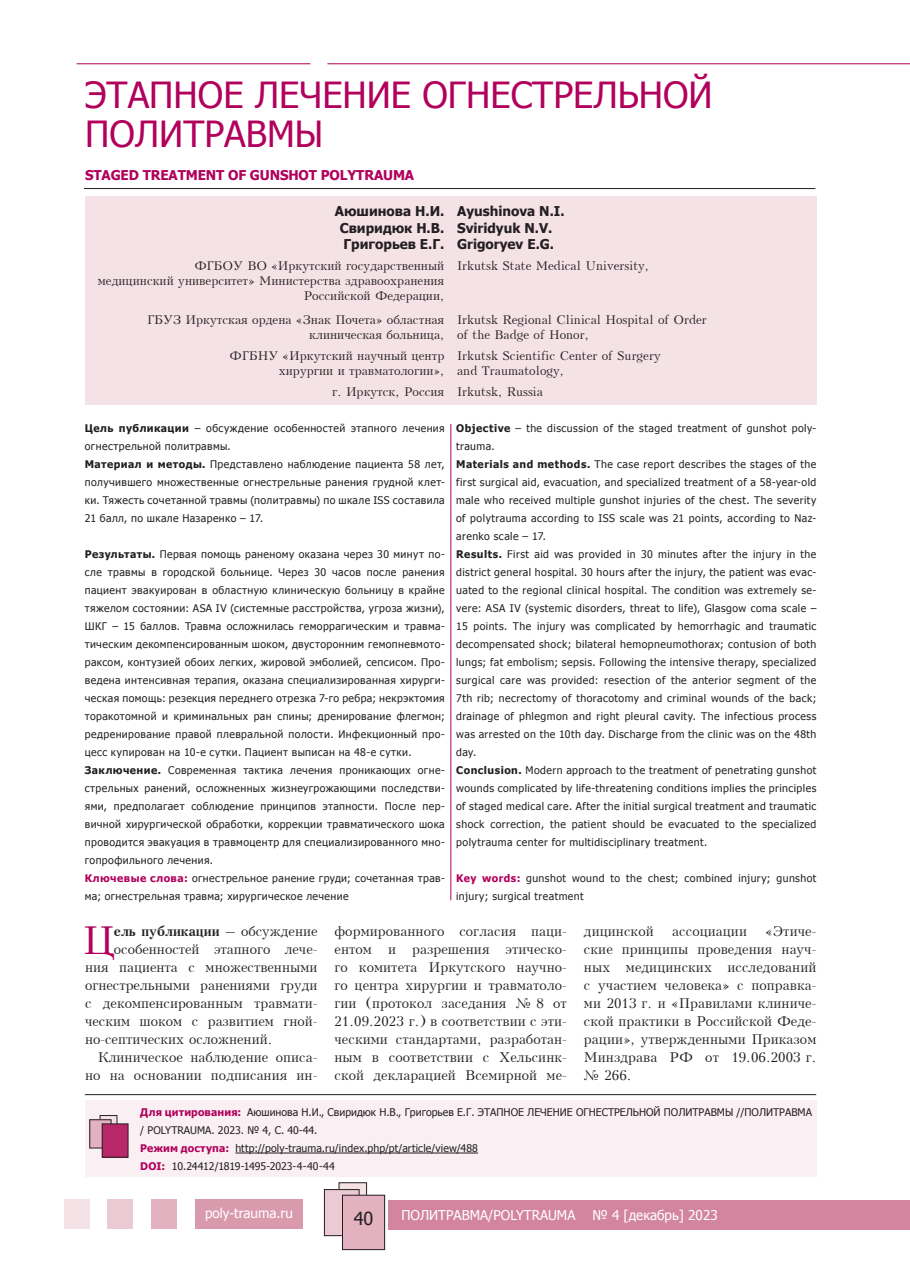
<style>
.page{position:relative;width:910px;height:1280px;background:#fff}
.page>*{position:absolute;margin:0;border:0;box-sizing:border-box;transform-origin:0 0}
.t1{font:38.4px "Kudrashov Plain";color:#b1015c}
.t2{font:36px/39px "Tahoma";color:#b1015c}
.t3{font:18px "Tahoma";color:#231f20}
.t4{font:13.5px/18px "Kudrashov Plain";letter-spacing:.005em;color:#231f20;text-align:justify}
.t5{font:700 13.5px/16.5px "Tahoma";color:#231f20;text-align:justify}
.t6{font:13.5px "Tahoma";color:#fff}
.t7{font:700 13.5px "Tahoma";letter-spacing:-.01em;color:#b1015c}
.t8{font:700 13.5px "Kudrashov";color:#231f20}
.t9{font:12px/15px "Kudrashov Plain";color:#231f20;text-align:right}
.t10{font:10.5px/18px "Tahoma";letter-spacing:.04em;color:#231f20}
.t11{font:10.5px/18px "Tahoma";color:#231f20}
.s1{font-weight:700}
.s2{font-weight:700;color:#b1015c}
.s3{font-family:"Kudrashov Plain";font-weight:400}
</style>
<div class="page">
<div style="left:196px;top:1198px;width:107px;height:30px;background:#da9aae"></div>
<div style="left:151px;top:1198px;width:25px;height:30px;background:#e3b2c1"></div>
<div style="left:107px;top:1198px;width:26px;height:30px;background:#eccad4"></div>
<div style="left:64px;top:1198px;width:25px;height:30px;background:#f5e2e7"></div>
<div style="left:389px;top:1199px;width:521px;height:30px;background:#d3859f"></div>
<div style="left:339px;top:1183px;width:28px;height:36px;background:#f5e2e7"></div>
<div style="left:339px;top:1182px;width:28px;height:37px;border:1px solid #231f20"></div>
<div style="left:324px;top:1189px;width:35px;height:47px;background:#eccad4"></div>
<div style="left:324px;top:1189px;width:35px;height:47px;border:1px solid #231f20"></div>
<div style="left:342px;top:1195px;width:43px;height:54px;background:#e3b2c1"></div>
<div style="left:342px;top:1195px;width:43px;height:55px;border:1px solid #231f20"></div>
<hr style="left:327px;top:63px;width:583px;height:1px;background:#b1015c">
<hr style="left:77px;top:63px;width:233px;height:1px;background:#b1015c">
<div style="left:85px;top:1100px;width:731px;height:77px;background:#faf0f3"></div>
<hr style="left:235px;top:1153px;width:243px;height:1px;background:#231f20">
<div style="left:85px;top:197px;width:731px;height:208px;background:#f5e2e7"></div>
<hr style="left:84px;top:188px;width:731px;height:1px;background:#231f20">
<hr style="left:450px;top:424px;width:1px;height:476px;background:#b1015c">
<hr style="left:85px;top:1094px;width:731px;height:1px;background:#231f20">
<svg style="left:102px;top:1117px;width:13px;height:7px"></svg>
<div style="left:100px;top:1115px;width:17px;height:23px;border:1px solid #231f20"></div>
<div style="left:90px;top:1120px;width:21px;height:28px;background:#e3b2c1"></div>
<div style="left:90px;top:1119px;width:21px;height:29px;border:1px solid #231f20"></div>
<div style="left:102px;top:1124px;width:26px;height:33px;background:#b82768"></div>
<div style="left:102px;top:1124px;width:26px;height:33px;border:1px solid #231f20"></div>
<h2 class="t2" style="left:85px;top:74px;width:629px">ЭТАПНОЕ ЛЕЧЕНИЕ ОГНЕСТРЕЛЬНОЙ<br>ПОЛИТРАВМЫ</h2>
<p class="t7" style="left:85px;top:166px;width:331px">STAGED TREATMENT OF GUNSHOT POLYTRAUMA</p>
<p class="t5" style="left:340px;top:202px;width:106px;text-indent:-5px">Аюшинова Н.И.<br>Свиридюк Н.В.<br>Григорьев Е.Г.</p>
<p class="t9" style="left:98px;top:258px;width:348px">ФГБОУ ВО «Иркутский государственный<br>медицинский университет» Министерства здравоохранения<br>Российской Федерации,</p>
<p class="t9" style="left:147px;top:312px;width:299px">ГБУЗ Иркутская ордена «Знак Почета» областная клиническая больница,</p>
<p class="t9" style="left:230px;top:348px;width:216px">ФГБНУ «Иркутский научный центр хирургии и травматологии»,</p>
<p class="t9" style="left:332px;top:384px;width:114px">г. Иркутск, Россия</p>
<p class="t10" style="left:85px;top:419px;width:361px"><span class="s1">Цель публикации</span> – обсуждение особенностей этапного лечения огнестрельной политравмы.<br><span class="s1">Материал и методы.</span> Представлено наблюдение пациента 58 лет, получившего множественные огнестрельные ранения грудной клет&shy;ки. Тяжесть сочетанной травмы (политравмы) по шкале ISS составила 21 балл, по шкале Назаренко – 17.</p>
<p class="t10" style="left:85px;top:545px;width:361px"><span class="s1">Результаты.</span> Первая помощь раненому оказана через 30 минут по&shy;сле травмы в городской больнице. Через 30 часов после ранения пациент эвакуирован в областную клиническую больницу в крайне тяжелом состоянии: ASA IV (системные расстройства, угроза жизни), ШКГ – 15 баллов. Травма осложнилась геморрагическим и травма&shy;тическим декомпенсированным шоком, двусторонним гемопневмото&shy;раксом, контузией обоих легких, жировой эмболией, сепсисом. Про&shy;ведена интенсивная терапия, оказана специализированная хирурги&shy;ческая помощь: резекция переднего отрезка 7-го ребра; некрэктомия торакотомной и криминальных ран спины; дренирование флегмон; редренирование правой плевральной полости. Инфекционный про&shy;цесс купирован на 10-е сутки. Пациент выписан на 48-е сутки.<br><span class="s1">Заключение.</span> Современная тактика лечения проникающих огне&shy;стрельных ранений, осложненных жизнеугрожающими последстви&shy;ями, предполагает соблюдение принципов этапности. После пер&shy;вичной хирургической обработки, коррекции травматического шока проводится эвакуация в травмоцентр для специализированного мно&shy;гопрофильного лечения.<br><span class="s2">Ключевые слова:</span> огнестрельное ранение груди; сочетанная трав&shy;ма; огнестрельная травма; хирургическое лечение</p>
<p class="t5" style="left:457px;top:202px;width:109px;text-align:left">Ayushinova N.I.<br>Sviridyuk N.V.<br>Grigoryev E.G.</p>
<p class="t9" style="left:457px;top:258px;width:194px">Irkutsk State Medical University,</p>
<p class="t9" style="left:457px;top:312px;width:251px;text-align:left">Irkutsk Regional Clinical Hospital of Order of the Badge of Honor,</p>
<p class="t9" style="left:457px;top:348px;width:205px;text-align:left">Irkutsk Scientific Center of Surgery and Traumatology,</p>
<p class="t9" style="left:457px;top:384px;width:87px">Irkutsk, Russia</p>
<p class="t10" style="left:456px;top:419px;width:362px"><span class="s1">Objective</span> – the discussion of the staged treatment of gunshot poly&shy;trauma.<br><span class="s1">Materials and methods.</span> The case report describes the stages of the first surgical aid, evacuation, and specialized treatment of a 58-year-old male who received multiple gunshot injuries of the chest. The severity of polytrauma according to ISS scale was 21 points, according to Naz&shy;arenko scale – 17.<br><span class="s1">Results.</span> First aid was provided in 30 minutes after the injury in the district general hospital. 30 hours after the injury, the patient was evac&shy;uated to the regional clinical hospital. The condition was extremely se&shy;vere: ASA IV (systemic disorders, threat to life), Glasgow coma scale – 15 points. The injury was complicated by hemorrhagic and traumatic decompensated shock; bilateral hemopneumothorax; contusion of both lungs; fat embolism; sepsis. Following the intensive therapy, specialized surgical care was provided: resection of the anterior segment of the 7th rib; necrectomy of thoracotomy and criminal wounds of the back; drainage of phlegmon and right pleural cavity. The infectious process was arrested on the 10th day. Discharge from the clinic was on the 48th day.<br><span class="s1">Conclusion.</span> Modern approach to the treatment of penetrating gunshot wounds complicated by life-threatening conditions implies the principles of staged medical care. After the initial surgical treatment and traumatic shock correction, the patient should be evacuated to the specialized polytrauma center for multidisciplinary treatment.</p>
<p class="t10" style="left:456px;top:869px;width:362px"><span class="s2">Key words:</span> gunshot wound to the chest; combined injury; gunshot injury; surgical treatment</p>
<h1 class="t1" style="left:82px;top:918px;width:33px">Ц</h1>
<p class="t8" style="left:114px;top:923px;width:205px">ель публикации <span class="s3">– обсуждение</span></p>
<p class="t4" style="left:85px;top:940px;width:234px;text-indent:29px">особенностей этапного лече&shy;ния пациента с множественными огнестрельными ранениями груди с декомпенсированным травмати&shy;ческим шоком с развитием гной&shy;но-септических осложнений.</p>
<p class="t4" style="left:85px;top:1048px;width:234px;text-align:right">Клиническое наблюдение описа&shy;но на основании подписания ин-</p>
<p class="t4" style="left:334px;top:922px;width:234px">формированного согласия паци&shy;ентом и разрешения этическо&shy;го комитета Иркутского научно&shy;го центра хирургии и травматоло&shy;гии (протокол заседания № 8 от 21.09.2023 г.) в соответствии с эти&shy;ческими стандартами, разработан&shy;ным в соответствии с Хельсинк&shy;ской декларацией Всемирной ме-</p>
<p class="t4" style="left:584px;top:922px;width:71px">дицинской</p>
<p class="t4" style="left:672px;top:922px;width:76px">ассоциации</p>
<p class="t4" style="left:584px;top:922px;width:234px;text-indent:182px">«Этиче&shy;ские принципы проведения науч&shy;ных медицинских исследований с участием человека» с поправка&shy;ми 2013 г. и «Правилами клиниче&shy;ской практики в Российской Феде&shy;рации», утвержденными Приказом Минздрава РФ от 19.06.2003 г. № 266.</p>
<p class="t11" style="left:140px;top:1103px;width:673px"><span class="s2">Для цитирования:</span> Аюшинова Н.И., Свиридюк Н.В., Григорьев Е.Г. ЭТАПНОЕ ЛЕЧЕНИЕ ОГНЕСТРЕЛЬНОЙ ПОЛИТРАВМЫ //ПОЛИТРАВМА / POLYTRAUMA. 2023. № 4, С. 40-44.<br><span class="s2">Режим доступа:</span> http://poly-trauma.ru/index.php/pt/article/view/488<br><span class="s2">DOI:</span> 10.24412/1819-1495-2023-4-40-44</p>
<p class="t6" style="left:205px;top:1204px;width:89px">poly-trauma.ru</p>
<h3 class="t3" style="left:354px;top:1206px;width:21px">40</h3>
<p class="t6" style="left:401px;top:1206px;width:176px">ПОЛИТРАВМА/POLYTRAUMA</p>
<p class="t6" style="left:592px;top:1206px;width:127px">№ 4 [декабрь] 2023</p>
</div>
